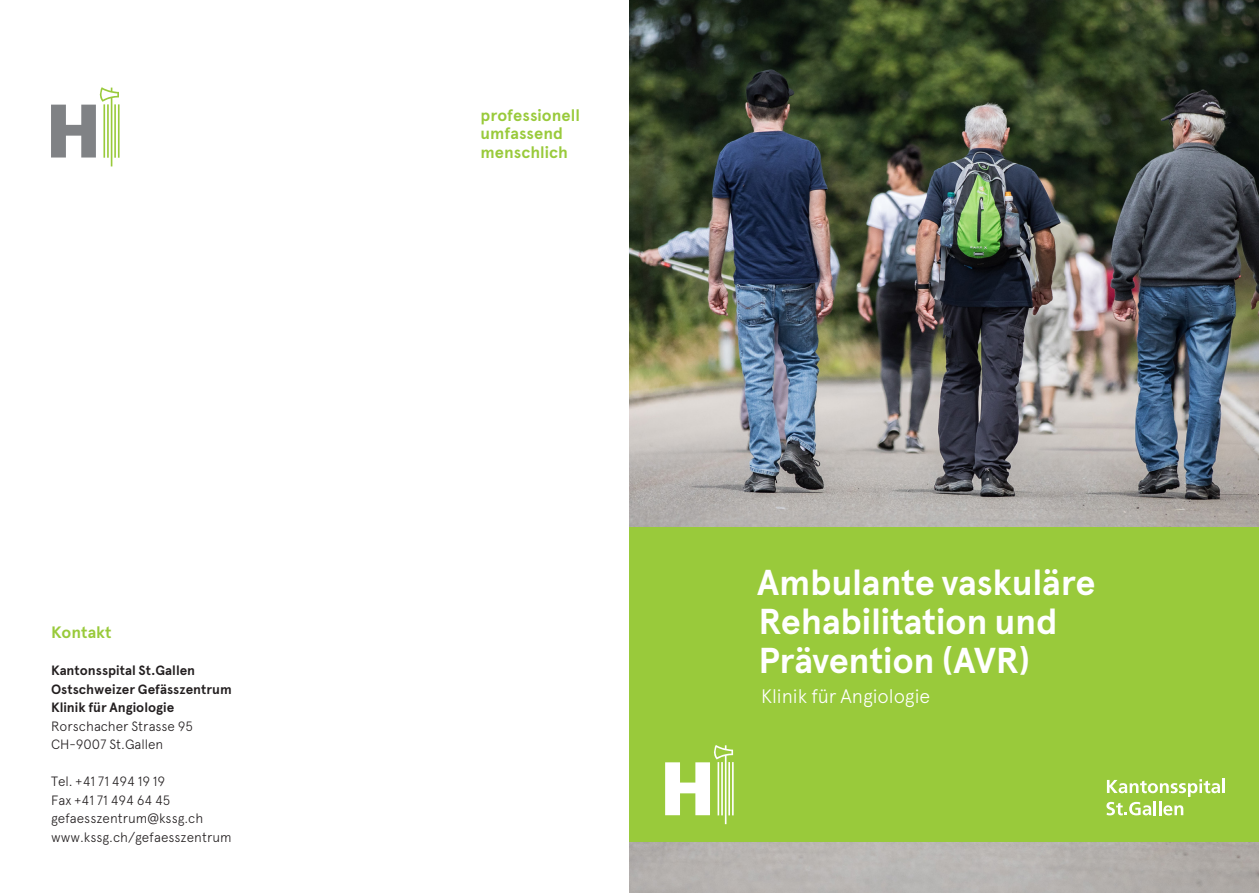
<style>
.page{position:relative;width:1259px;height:893px;background:#fff}
.page>*{position:absolute;margin:0;border:0;box-sizing:border-box;transform-origin:0 0}
.t1{font:700 36px/39px "Apercu";letter-spacing:-.005em;color:#fff}
.t2{font:300 19.5px "Apercu";letter-spacing:-.01em;color:#fff}
.t3{font:700 16.5px/18.5px "Apercu";color:#99ca3b}
.t4{font:300 13.5px/18.5px "Apercu";color:#231f20}
.t5{font:700 13.5px/18.5px "Apercu";color:#231f20}
</style>
<div class="page">
<img style="left:629px;top:0;width:630px;height:527px">
<svg style="left:51px;top:87px;width:69px;height:79px"></svg>
<div style="left:629px;top:527px;width:630px;height:315px;background:#99ca3b"></div>
<svg style="left:665px;top:745px;width:68px;height:79px"></svg>
<hr style="left:1222px;top:779px;width:3px;height:14px;background:#fff">
<svg style="left:1106px;top:779px;width:114px;height:36px"></svg>
<p class="t3" style="left:51px;top:624px;width:62px">Kontakt</p>
<p class="t5" style="left:51px;top:662px;width:182px">Kantonsspital St.Gallen<br>Ostschweizer Gefässzentrum<br>Klinik für Angiologie</p>
<p class="t4" style="left:51px;top:717px;width:144px">Rorschacher Strasse 95<br>CH-9007 St.Gallen</p>
<p class="t4" style="left:51px;top:772px;width:182px">Tel. +41 71 494 19 19<br>Fax +41 71 494 64 45 gefaesszentrum@kssg.ch www.kssg.ch/gefaesszentrum</p>
<p class="t3" style="left:480px;top:106px;width:101px">professionell umfassend menschlich</p>
<h1 class="t1" style="left:757px;top:563px;width:340px">Ambulante vaskuläre<br>Rehabilitation und<br>Prävention (AVR)</h1>
<h2 class="t2" style="left:761px;top:685px;width:171px">Klinik für Angiologie</h2>
</div>
